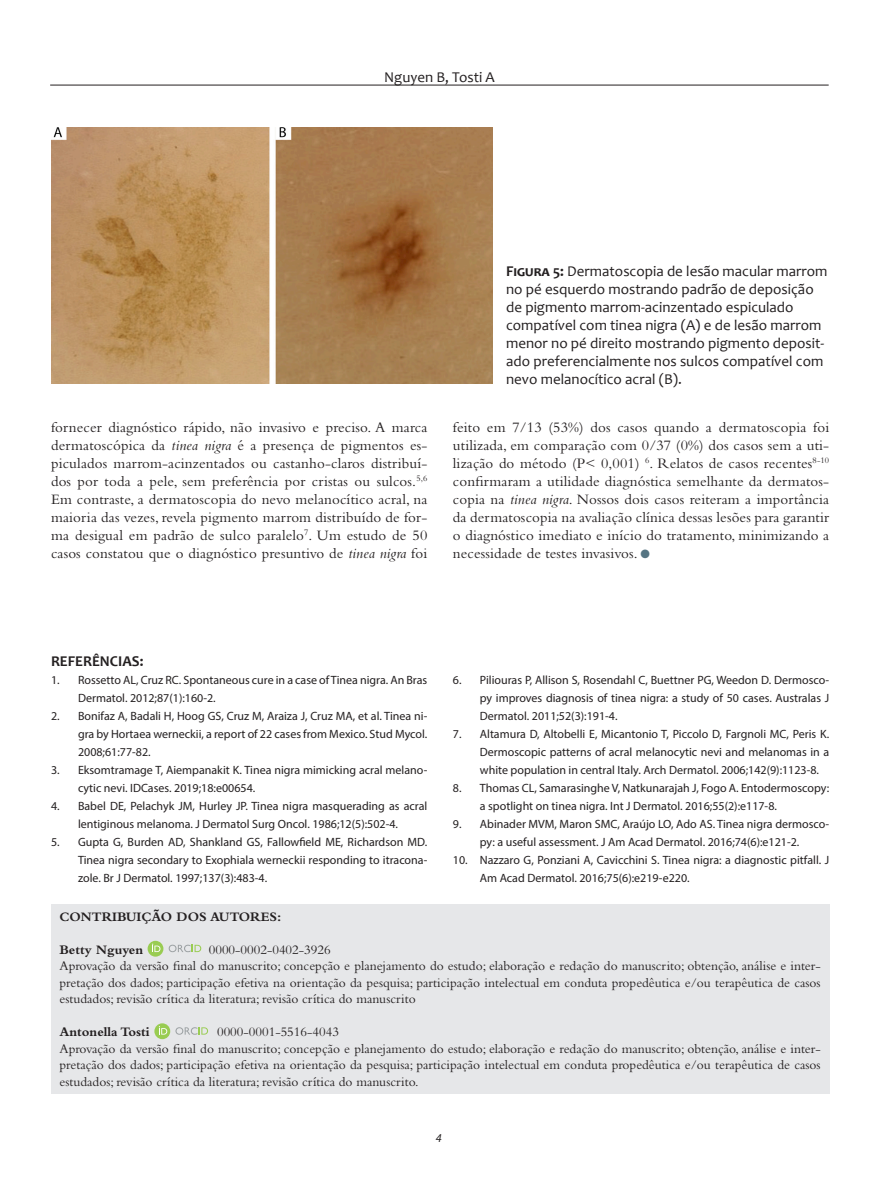
<style>
.page{position:relative;width:893px;height:1191px;background:#fff}
.page>*{position:absolute;margin:0;border:0;box-sizing:border-box;transform-origin:0 0}
.t1{font:15px/18px "Bembo Std";letter-spacing:.01em;color:#231f20;text-align:justify}
.t2{font:15px/18px "Candara";color:#231f20}
.t3{font:700 15px "Candara";color:#231f20}
.t4{font:13.5px/16.5px "Bembo Std";color:#231f20;text-align:justify}
.t5{font:700 13.5px "Bembo Std";color:#231f20}
.t6{font:12px/18px "Myriad Pro";color:#231f20}
.t7{font:italic 12px "Myriad Pro";color:#231f20}
.s1{font-weight:700}
.s2{font-style:italic}
.s3{color:#557482}
</style>
<div class="page">
<hr style="left:50px;top:85px;width:779px;height:1px;background:#231f20">
<img style="left:51px;top:127px;width:441px;height:257px">
<div style="left:51px;top:904px;width:778px;height:189px;background:#e6e7e9"></div>
<div style="left:148px;top:940px;width:15px;height:16px;background:#99cc52;border-radius:50%"></div>
<svg style="left:169px;top:944px;width:32px;height:8px"></svg>
<svg style="left:152px;top:943px;width:8px;height:9px"></svg>
<svg style="left:154px;top:1023px;width:16px;height:16px"></svg>
<svg style="left:175px;top:1027px;width:33px;height:7px"></svg>
<svg style="left:159px;top:1026px;width:8px;height:8px"></svg>
<p class="t2" style="left:384px;top:68px;width:112px">Nguyen B, Tosti A</p>
<p class="t2" style="left:506px;top:262px;width:323px"><span class="s1">Figura 5:</span> Dermatoscopia de lesão macular marrom no pé esquerdo mostrando padrão de deposição de pigmento marrom-acinzentado espiculado compatível com tinea nigra (A) e de lesão marrom menor no pé direito mostrando pigmento deposit&shy;ado preferencialmente nos sulcos compatível com nevo melanocítico acral (B).</p>
<p class="t1" style="left:51px;top:418px;width:378px">fornecer diagnóstico rápido, não invasivo e preciso. A marca dermatoscópica da <span class="s2">tinea nigra</span> é a presença de pigmentos es&shy;piculados marrom-acinzentados ou castanho-claros distribuí&shy;dos por toda a pele, sem preferência por cristas ou sulcos.<sup>5,6<br></sup>Em contraste, a dermatoscopia do nevo melanocítico acral, na maioria das vezes, revela pigmento marrom distribuído de for&shy;ma desigual em padrão de sulco paralelo<sup>7</sup>. Um estudo de 50 casos constatou que o diagnóstico presuntivo de <span class="s2">tinea nigra</span> foi</p>
<p class="t1" style="left:453px;top:418px;width:378px">feito em 7/13 (53%) dos casos quando a dermatoscopia foi utilizada, em comparação com 0/37 (0%) dos casos sem a uti&shy;lização do método (P&lt; 0,001) <sup>6</sup>. Relatos de casos recentes<sup>8-10 </sup>confirmaram a utilidade diagnóstica semelhante da dermatos&shy;copia na <span class="s2">tinea nigra</span>. Nossos dois casos reiteram a importância da dermatoscopia na avaliação clínica dessas lesões para garantir o diagnóstico imediato e início do tratamento, minimizando a necessidade de testes invasivos. <span class="s3">●</span></p>
<p class="t3" style="left:51px;top:652px;width:94px">REFERÊNCIAS:</p>
<p class="t6" style="left:78px;top:671px;width:351px;text-indent:-27px">1. Rossetto AL, Cruz RC. Spontaneous cure in a case of Tinea nigra. An Bras<br>Dermatol. 2012;87(1):160-2.</p>
<p class="t6" style="left:78px;top:707px;width:351px;text-align:justify;text-indent:-27px">2. Bonifaz A, Badali H, Hoog GS, Cruz M, Araiza J, Cruz MA, et al. Tinea ni&shy;gra by Hortaea werneckii, a report of 22 cases from Mexico. Stud Mycol.<br>2008;61:77-82.</p>
<p class="t6" style="left:78px;top:761px;width:351px;text-indent:-27px">3. Eksomtramage T, Aiempanakit K. Tinea nigra mimicking acral melano&shy;cytic nevi. IDCases. 2019;18:e00654.</p>
<p class="t6" style="left:51px;top:797px;width:378px;text-align:center">4. Babel DE, Pelachyk JM, Hurley JP. Tinea nigra masquerading as acral lentiginous melanoma. J Dermatol Surg Oncol. 1986;12(5):502-4.</p>
<p class="t6" style="left:78px;top:833px;width:351px;text-align:justify;text-indent:-27px">5. Gupta G, Burden AD, Shankland GS, Fallowfield ME, Richardson MD.<br>Tinea nigra secondary to Exophiala werneckii responding to itracona&shy;zole. Br J Dermatol. 1997;137(3):483-4.</p>
<p class="t6" style="left:480px;top:671px;width:351px;text-align:justify;text-indent:-27px">6. Piliouras P, Allison S, Rosendahl C, Buettner PG, Weedon D. Dermosco&shy;py improves diagnosis of tinea nigra: a study of 50 cases. Australas J Dermatol. 2011;52(3):191-4.</p>
<p class="t6" style="left:480px;top:725px;width:351px;text-align:justify;text-indent:-27px">7. Altamura D, Altobelli E, Micantonio T, Piccolo D, Fargnoli MC, Peris K.<br>Dermoscopic patterns of acral melanocytic nevi and melanomas in a white population in central Italy. Arch Dermatol. 2006;142(9):1123-8.</p>
<p class="t6" style="left:480px;top:779px;width:351px;text-indent:-27px">8. Thomas CL, Samarasinghe V, Natkunarajah J, Fogo A. Entodermoscopy: a spotlight on tinea nigra. Int J Dermatol. 2016;55(2):e117-8.</p>
<p class="t6" style="left:453px;top:815px;width:378px;text-align:center">9. Abinader MVM, Maron SMC, Araújo LO, Ado AS. Tinea nigra dermosco&shy;py: a useful assessment. J Am Acad Dermatol. 2016;74(6):e121-2.</p>
<p class="t6" style="left:480px;top:851px;width:351px;text-indent:-27px">10. Nazzaro G, Ponziani A, Cavicchini S. Tinea nigra: a diagnostic pitfall. J<br>Am Acad Dermatol. 2016;75(6):e219-e220.</p>
<p class="t5" style="left:60px;top:909px;width:223px">CONTRIBUIÇÃO DOS AUTORES:</p>
<p class="t5" style="left:60px;top:942px;width:85px">Betty Nguyen</p>
<p class="t4" style="left:209px;top:941px;width:123px">0000-0002-0402-3926</p>
<p class="t4" style="left:60px;top:957px;width:763px">Aprovação da versão final do manuscrito; concepção e planejamento do estudo; elaboração e redação do manuscrito; obtenção, análise e inter&shy;pretação dos dados; participação efetiva na orientação da pesquisa; participação intelectual em conduta propedêutica e/ou terapêutica de casos estudados; revisão crítica da literatura; revisão crítica do manuscrito</p>
<p class="t5" style="left:60px;top:1024px;width:92px">Antonella Tosti</p>
<p class="t4" style="left:217px;top:1023px;width:123px">0000-0001-5516-4043</p>
<p class="t4" style="left:60px;top:1040px;width:763px">Aprovação da versão final do manuscrito; concepção e planejamento do estudo; elaboração e redação do manuscrito; obtenção, análise e inter&shy;pretação dos dados; participação efetiva na orientação da pesquisa; participação intelectual em conduta propedêutica e/ou terapêutica de casos estudados; revisão crítica da literatura; revisão crítica do manuscrito.</p>
<p class="t7" style="left:436px;top:1130px;width:7px">4</p>
</div>
